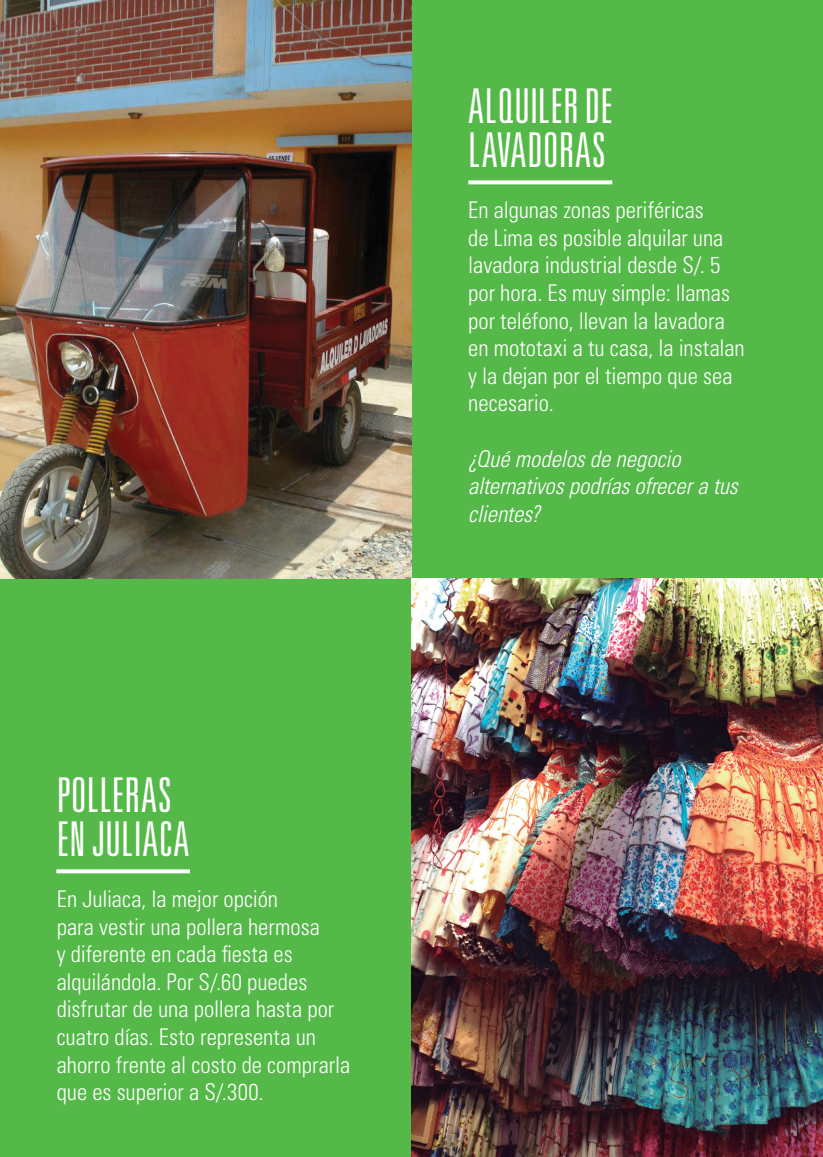
<style>
.page{position:relative;width:823px;height:1157px;background:#fff}
.page>*{position:absolute;margin:0;border:0;box-sizing:border-box;transform-origin:0 0}
.t1{font:300 ultra-condensed 48px/44px "Univers LT Std";letter-spacing:.005em;color:#fff}
.t2{font:300 condensed 23px/27.6px "Univers LT Std";color:#fff}
.t3{font:italic 300 condensed 23px/27.6px "Univers LT Std";letter-spacing:-.005em;color:#fff}
</style>
<div class="page">
<div style="left:0;top:0;width:822px;height:578px;background:#54b948"></div>
<div style="left:0;top:578px;width:821px;height:579px;background:#54b948"></div>
<img style="left:0;top:0;width:411px;height:578px">
<svg style="left:468px;top:180px;width:144px;height:4px"></svg>
<svg style="left:56px;top:869px;width:134px;height:4px"></svg>
<img style="left:411px;top:578px;width:411px;height:579px">
<h1 class="t1" style="left:57px;top:773px;width:134px">POLLERAS<br>EN JULIACA</h1>
<p class="t2" style="left:57px;top:885px;width:295px">En Juliaca, la mejor opción<br>para vestir una pollera hermosa<br>y diferente en cada fiesta es alquilándola. Por S/.60 puedes disfrutar de una pollera hasta por cuatro días. Esto representa un ahorro frente al costo de comprarla que es superior a S/.300.</p>
<h1 class="t1" style="left:468px;top:84px;width:146px">ALQUILER DE<br>LAVADORAS</h1>
<p class="t2" style="left:468px;top:196px;width:278px">En algunas zonas periféricas<br>de Lima es posible alquilar una lavadora industrial desde S/. 5 por hora. Es muy simple: llamas por teléfono, llevan la lavadora en mototaxi a tu casa, la instalan y la dejan por el tiempo que sea necesario.</p>
<p class="t3" style="left:468px;top:445px;width:271px">¿Qué modelos de negocio alternativos podrías ofrecer a tus clientes?</p>
</div>
